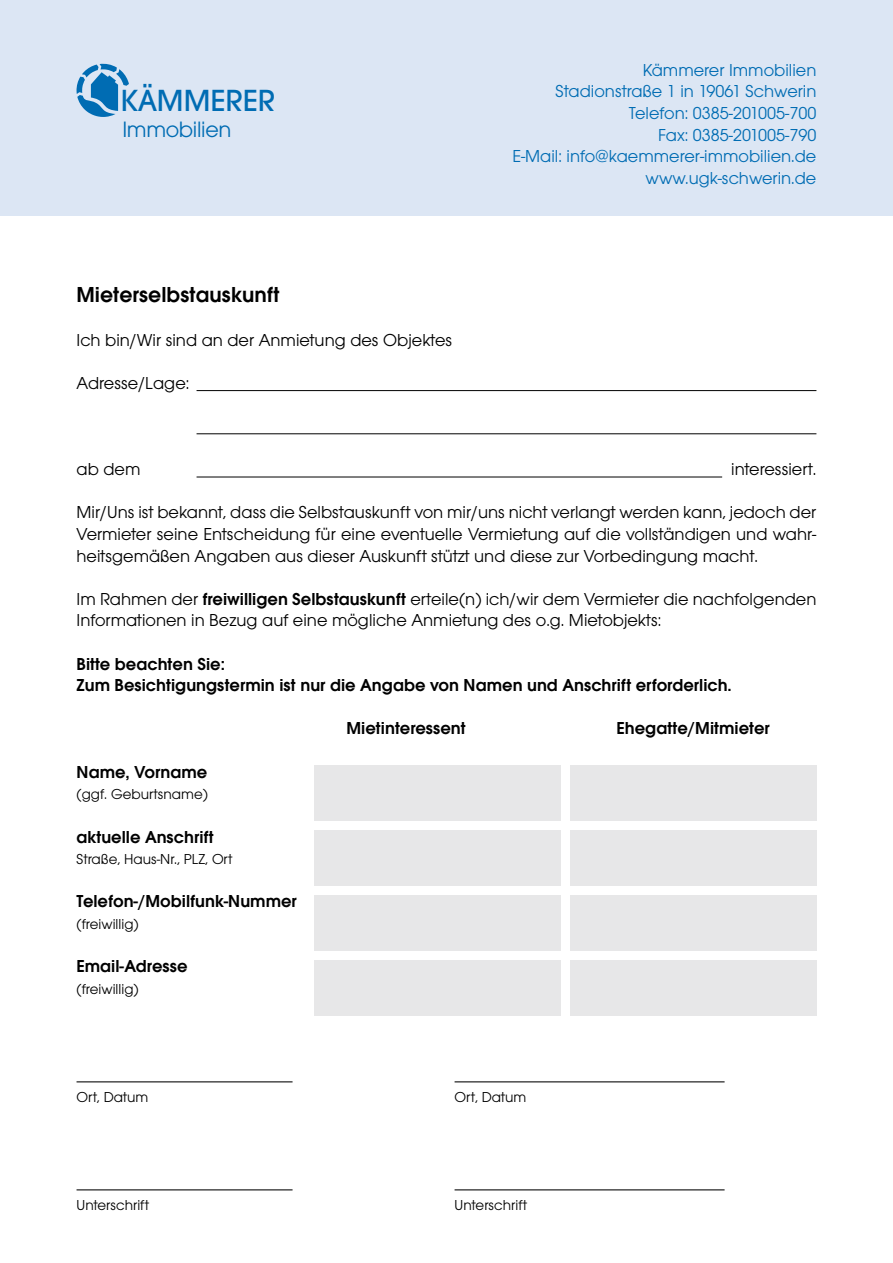
<style>
.page{position:relative;width:893px;height:1263px;background:#fff}
.page>*{position:absolute;margin:0;border:0;box-sizing:border-box;transform-origin:0 0}
.t1{font:500 31.8px "Avant Garde Gothic Itc T";color:#006cb3}
.t2{font:23.1px "Avant Garde Gothic Itc T";letter-spacing:-.015em;color:#006cb3}
.t3{font:600 22.5px "Avant Garde Gothic Itc T";color:#000}
.t4{font:18px/21.6px "Avant Garde Gothic Itc T";color:#000;text-align:justify}
.t5{font:600 18px/21.6px "Avant Garde Gothic Itc T";color:#000}
.t6{font:18px/21.6px "Avant Garde Gothic Itc T";color:#006cb3;text-align:right}
.t7{font:15px "Avant Garde Gothic Itc T";color:#000}
.s1{font-weight:600}
</style>
<div class="page">
<div style="left:0;top:0;width:893px;height:216px;background:#dce6f4"></div>
<svg style="left:77px;top:64px;width:52px;height:53px"></svg>
<hr style="left:197px;top:390px;width:619px;height:1px;background:#000">
<hr style="left:197px;top:433px;width:619px;height:1px;background:#000">
<hr style="left:197px;top:477px;width:525px;height:1px;background:#000">
<hr style="left:77px;top:1081px;width:216px;height:1px;background:#000">
<hr style="left:455px;top:1081px;width:270px;height:1px;background:#000">
<hr style="left:77px;top:1189px;width:216px;height:1px;background:#000">
<hr style="left:455px;top:1189px;width:270px;height:1px;background:#000">
<div style="left:315px;top:765px;width:246px;height:56px;background:#e7e7e8"></div>
<div style="left:315px;top:830px;width:246px;height:56px;background:#e7e7e8"></div>
<div style="left:315px;top:895px;width:246px;height:55px;background:#e7e7e8"></div>
<div style="left:315px;top:960px;width:246px;height:55px;background:#e7e7e8"></div>
<div style="left:570px;top:765px;width:246px;height:56px;background:#e7e7e8"></div>
<div style="left:570px;top:830px;width:246px;height:56px;background:#e7e7e8"></div>
<div style="left:570px;top:895px;width:246px;height:55px;background:#e7e7e8"></div>
<div style="left:570px;top:960px;width:246px;height:55px;background:#e7e7e8"></div>
<h1 class="t1" style="left:121px;top:82px;width:156px">KÄMMERER</h1>
<p class="t2" style="left:122px;top:116px;width:111px">Immobilien</p>
<p class="t3" style="left:77px;top:282px;width:205px">Mieterselbstauskunft</p>
<p class="t4" style="left:77px;top:329px;width:377px">Ich bin/Wir sind an der Anmietung des Objektes</p>
<p class="t4" style="left:77px;top:372px;width:114px">Adresse/Lage:</p>
<p class="t6" style="left:512px;top:59px;width:306px">Kämmerer Immobilien<br>Stadionstraße 1 in 19061 Schwerin<br>Telefon: 0385-201005-700<br>Fax: 0385-201005-790<br>E-Mail: info@kaemmerer-immobilien.de www.ugk-schwerin.de</p>
<p class="t4" style="left:77px;top:458px;width:65px">ab dem</p>
<p class="t4" style="left:731px;top:458px;width:87px">interessiert.</p>
<p class="t4" style="left:77px;top:501px;width:741px">Mir/Uns ist bekannt, dass die Selbstauskunft von mir/uns nicht verlangt werden kann, jedoch der Vermieter seine Entscheidung für eine eventuelle Vermietung auf die vollständigen und wahr&shy;heitsgemäßen Angaben aus dieser Auskunft stützt und diese zur Vorbedingung macht.</p>
<p class="t4" style="left:77px;top:588px;width:741px">Im Rahmen der <span class="s1">freiwilligen Selbstauskunft</span> erteile(n) ich/wir dem Vermieter die nachfolgenden<br>Informationen in Bezug auf eine mögliche Anmietung des o.g. Mietobjekts:</p>
<p class="t5" style="left:77px;top:653px;width:657px">Bitte beachten Sie:<br>Zum Besichtigungstermin ist nur die Angabe von Namen und Anschrift erforderlich.</p>
<p class="t5" style="left:347px;top:717px;width:121px">Mietinteressent</p>
<p class="t5" style="left:617px;top:717px;width:155px">Ehegatte/Mitmieter</p>
<p class="t5" style="left:77px;top:761px;width:132px">Name, Vorname</p>
<p class="t7" style="left:77px;top:785px;width:133px">(ggf. Geburtsname)</p>
<p class="t5" style="left:77px;top:825px;width:139px">aktuelle Anschrift</p>
<p class="t7" style="left:77px;top:850px;width:157px">Straße, Haus-Nr., PLZ, Ort</p>
<p class="t5" style="left:77px;top:890px;width:222px">Telefon-/Mobilfunk-Nummer</p>
<p class="t7" style="left:77px;top:915px;width:64px">(freiwillig)</p>
<p class="t5" style="left:77px;top:955px;width:113px">Email-Adresse</p>
<p class="t7" style="left:77px;top:980px;width:64px">(freiwillig)</p>
<p class="t7" style="left:77px;top:1088px;width:73px">Ort, Datum</p>
<p class="t7" style="left:455px;top:1088px;width:73px">Ort, Datum</p>
<p class="t7" style="left:77px;top:1196px;width:74px">Unterschrift</p>
<p class="t7" style="left:455px;top:1196px;width:74px">Unterschrift</p>
</div>
